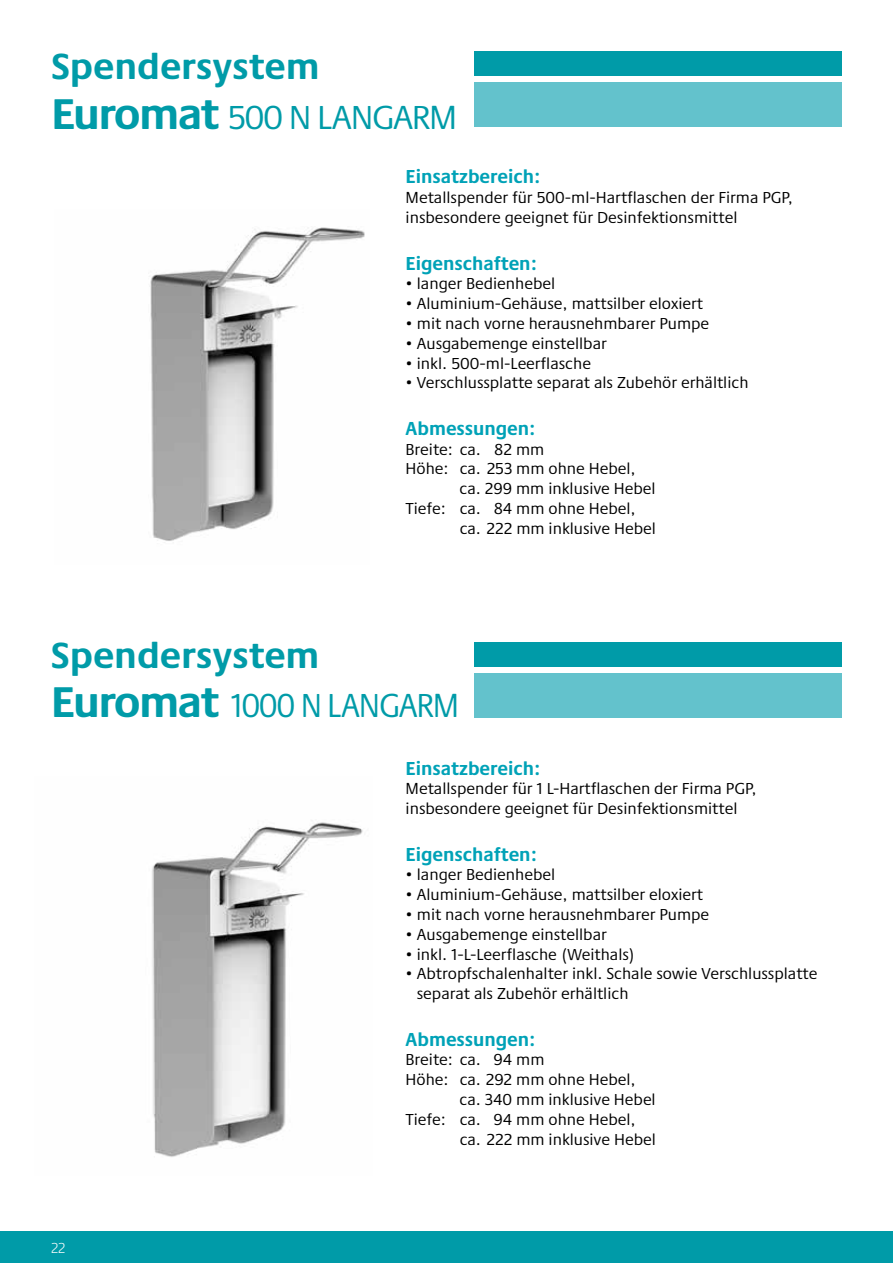
<style>
.page{position:relative;width:893px;height:1263px;background:#fff}
.page>*{position:absolute;margin:0;border:0;box-sizing:border-box;transform-origin:0 0}
.t1{font:700 37.5px "Praxis Next";color:#009ba8}
.t2{font:34.5px "Praxis Next";letter-spacing:-.04em;color:#009ba8;scale:.94 1}
.t3{font:34.5px "Praxis Next";letter-spacing:-.04em;color:#009ba8}
.t4{font:700 19.5px "Praxis Next";color:#00a2b7;scale:.96 1}
.t5{font:16.5px/19.8px "Praxis Next";color:#000}
.t6{font:300 15px "Praxis Next";color:#fff;scale:.96 1}
.s1{font-weight:700;font-size:44.55px}
</style>
<div class="page">
<div style="left:0;top:1231px;width:893px;height:32px;background:#009ba8"></div>
<img style="left:152px;top:822px;width:211px;height:335px">
<img style="left:150px;top:227px;width:215px;height:314px">
<div style="left:475px;top:51px;width:367px;height:25px;background:#009ba8"></div>
<div style="left:475px;top:82px;width:367px;height:44px;background:#63c2cc"></div>
<div style="left:475px;top:642px;width:367px;height:25px;background:#009ba8"></div>
<div style="left:475px;top:673px;width:367px;height:44px;background:#63c2cc"></div>
<h1 class="t1" style="left:51px;top:37px;width:270px">Spendersystem</h1>
<h2 class="t3" style="left:51px;top:91px;width:408px"><span class="s1">Euromat</span> 500 N LANGARM</h2>
<p class="t4" style="left:406px;top:161px;width:142px">Einsatzbereich:</p>
<p class="t5" style="left:406px;top:187px;width:389px">Metallspender für 500-ml-Hartflaschen der Firma PGP, insbesondere geeignet für Desinfektionsmittel</p>
<p class="t4" style="left:406px;top:247px;width:139px">Eigenschaften:</p>
<p class="t5" style="left:406px;top:273px;width:151px">• langer Bedienhebel</p>
<p class="t5" style="left:406px;top:293px;width:299px">• Aluminium-Gehäuse, mattsilber eloxiert</p>
<p class="t5" style="left:406px;top:313px;width:305px">• mit nach vorne herausnehmbarer Pumpe</p>
<p class="t5" style="left:406px;top:333px;width:203px">• Ausgabemenge einstellbar</p>
<p class="t5" style="left:406px;top:353px;width:187px">• inkl. 500-ml-Leerflasche</p>
<p class="t5" style="left:406px;top:372px;width:344px">• Verschlussplatte separat als Zubehör erhältlich</p>
<p class="t4" style="left:406px;top:413px;width:137px">Abmessungen:</p>
<p class="t5" style="left:406px;top:439px;width:140px">Breite: ca. 82 mm</p>
<p class="t5" style="left:406px;top:458px;width:232px">Höhe: ca. 253 mm ohne Hebel,</p>
<p class="t5" style="left:459px;top:478px;width:198px">ca. 299 mm inklusive Hebel</p>
<p class="t5" style="left:406px;top:498px;width:232px">Tiefe: ca. 84 mm ohne Hebel,</p>
<p class="t5" style="left:460px;top:518px;width:198px">ca. 222 mm inklusive Hebel</p>
<h1 class="t1" style="left:51px;top:625px;width:270px">Spendersystem</h1>
<h2 class="t2" style="left:51px;top:680px;width:436px"><span class="s1">Euromat</span> 1000 N LANGARM</h2>
<p class="t6" style="left:51px;top:1236px;width:17px">22</p>
<p class="t4" style="left:406px;top:752px;width:142px">Einsatzbereich:</p>
<p class="t5" style="left:406px;top:778px;width:352px">Metallspender für 1 L-Hartflaschen der Firma PGP, insbesondere geeignet für Desinfektionsmittel</p>
<p class="t4" style="left:406px;top:838px;width:139px">Eigenschaften:</p>
<p class="t5" style="left:406px;top:864px;width:151px">• langer Bedienhebel</p>
<p class="t5" style="left:406px;top:884px;width:299px">• Aluminium-Gehäuse, mattsilber eloxiert</p>
<p class="t5" style="left:406px;top:904px;width:305px">• mit nach vorne herausnehmbarer Pumpe</p>
<p class="t5" style="left:406px;top:924px;width:203px">• Ausgabemenge einstellbar</p>
<p class="t5" style="left:406px;top:944px;width:231px">• inkl. 1-L-Leerflasche (Weithals)</p>
<p class="t5" style="left:417px;top:963px;width:402px;text-indent:-11px">• Abtropfschalenhalter inkl. Schale sowie Verschlussplatte separat als Zubehör erhältlich</p>
<p class="t4" style="left:406px;top:1023px;width:137px">Abmessungen:</p>
<p class="t5" style="left:406px;top:1049px;width:140px">Breite: ca. 94 mm</p>
<p class="t5" style="left:406px;top:1069px;width:232px">Höhe: ca. 292 mm ohne Hebel,</p>
<p class="t5" style="left:459px;top:1089px;width:198px">ca. 340 mm inklusive Hebel</p>
<p class="t5" style="left:406px;top:1109px;width:232px">Tiefe: ca. 94 mm ohne Hebel,</p>
<p class="t5" style="left:460px;top:1129px;width:198px">ca. 222 mm inklusive Hebel</p>
</div>
